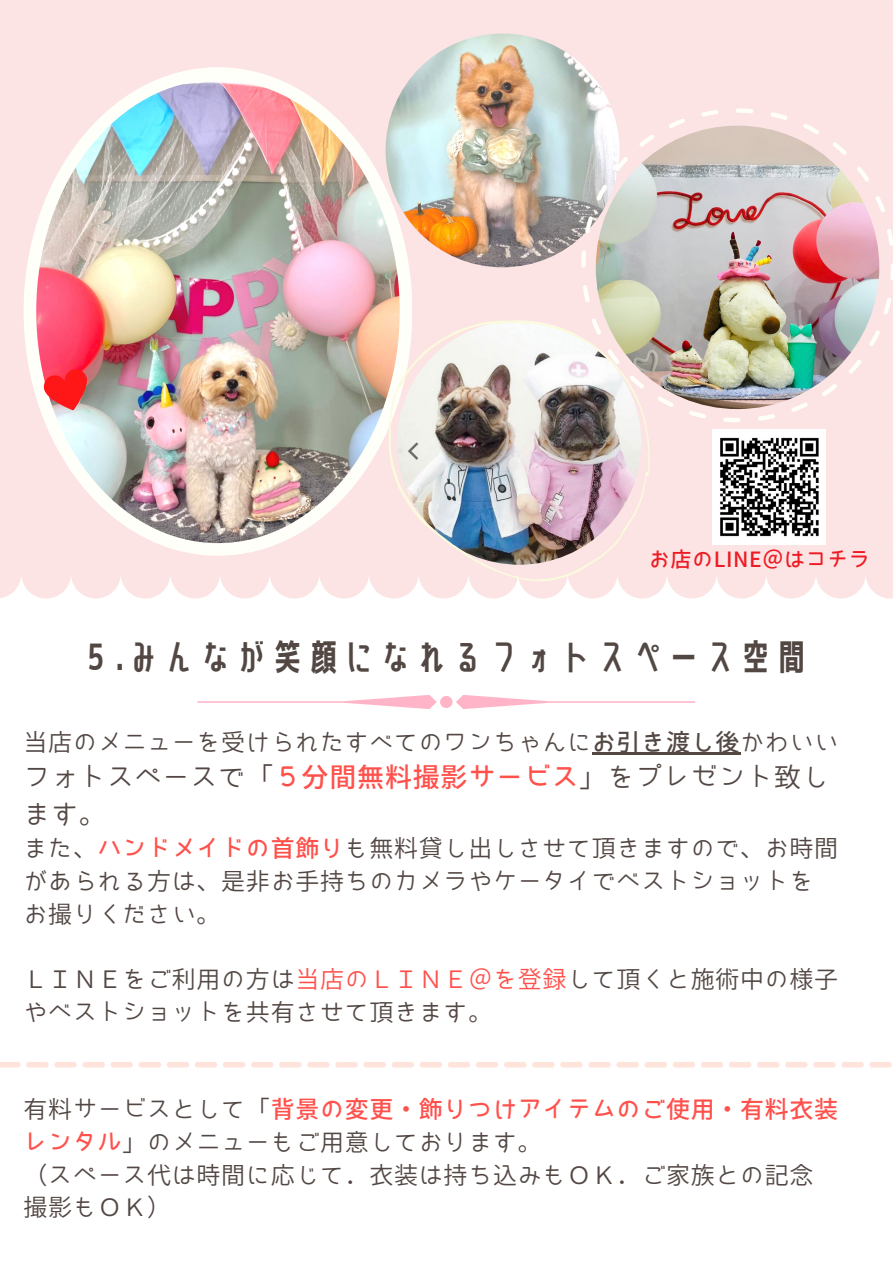
<style>
.page{position:relative;width:893px;height:1264px;background:#fff}
.page>*{position:absolute;margin:0;border:0;box-sizing:border-box;transform-origin:0 0}
.t1{font:36px "Senobi Gothic Bold";color:#524743}
.t2{font:27px/37px "Bokutachino Gothic 2";letter-spacing:.03em;color:#524743}
.t3{font:24px/32.5px "Bokutachino Gothic 2";letter-spacing:.03em;color:#524743}
.t4{font:700 21px "Bokutachino Gothic 2";letter-spacing:.03em;color:#ed1c24}
.s1{font-weight:700}
.s2{font-weight:700;color:#ff514c}
.s3{color:#ff514c}
</style>
<div class="page">
<div style="left:0;top:0;width:892px;height:598px;background:#fce4e4"></div>
<img style="left:712px;top:429px;width:113px;height:116px">
<hr style="left:592px;top:752px;width:148px;height:3px;background:#524743">
<img style="left:24px;top:67px;width:388px;height:488px">
<img style="left:385px;top:33px;width:234px;height:234px;border-radius:50%">
<img style="left:581px;top:108px;width:311px;height:314px">
<img style="left:388px;top:320px;width:261px;height:261px">
<svg style="left:197px;top:695px;width:498px;height:14px"></svg>
<svg style="left:0;top:1062px;width:891px;height:5px"></svg>
<svg style="left:38px;top:363px;width:59px;height:54px;background:#e76f73"></svg>
<p class="t4" style="left:649px;top:548px;width:222px">お店のLINE＠はコチラ</p>
<h1 class="t1" style="left:78px;top:632px;width:733px">５.みんなが笑顔になれるフォトスペース空間</h1>
<p class="t3" style="left:24px;top:725px;width:816px">当店のメニューを受けられたすべてのワンちゃんに<span class="s1">お引き渡し後</span>かわいい</p>
<p class="t2" style="left:24px;top:757px;width:806px">フォトスペースで「<span class="s2">５分間無料撮影サービス</span>」をプレゼント致します。</p>
<p class="t3" style="left:24px;top:832px;width:816px">また、<span class="s2">ハンドメイドの首飾り</span>も無料貸し出しさせて頂きますので、お時間があられる方は、是非お手持ちのカメラやケータイでベストショットをお撮りください。</p>
<p class="t3" style="left:24px;top:962px;width:813px">ＬＩＮＥをご利用の方は<span class="s3">当店のＬＩＮＥ＠を登録</span>して頂くと施術中の様子やベストショットを共有させて頂きます。</p>
<p class="t3" style="left:24px;top:1092px;width:816px">有料サービスとして「<span class="s2">背景の変更・飾りつけアイテムのご使用・有料衣装レンタル</span>」のメニューもご用意しております。<br>（スペース代は時間に応じて．衣装は持ち込みもＯＫ．ご家族との記念撮影もＯＫ）</p>
</div>
